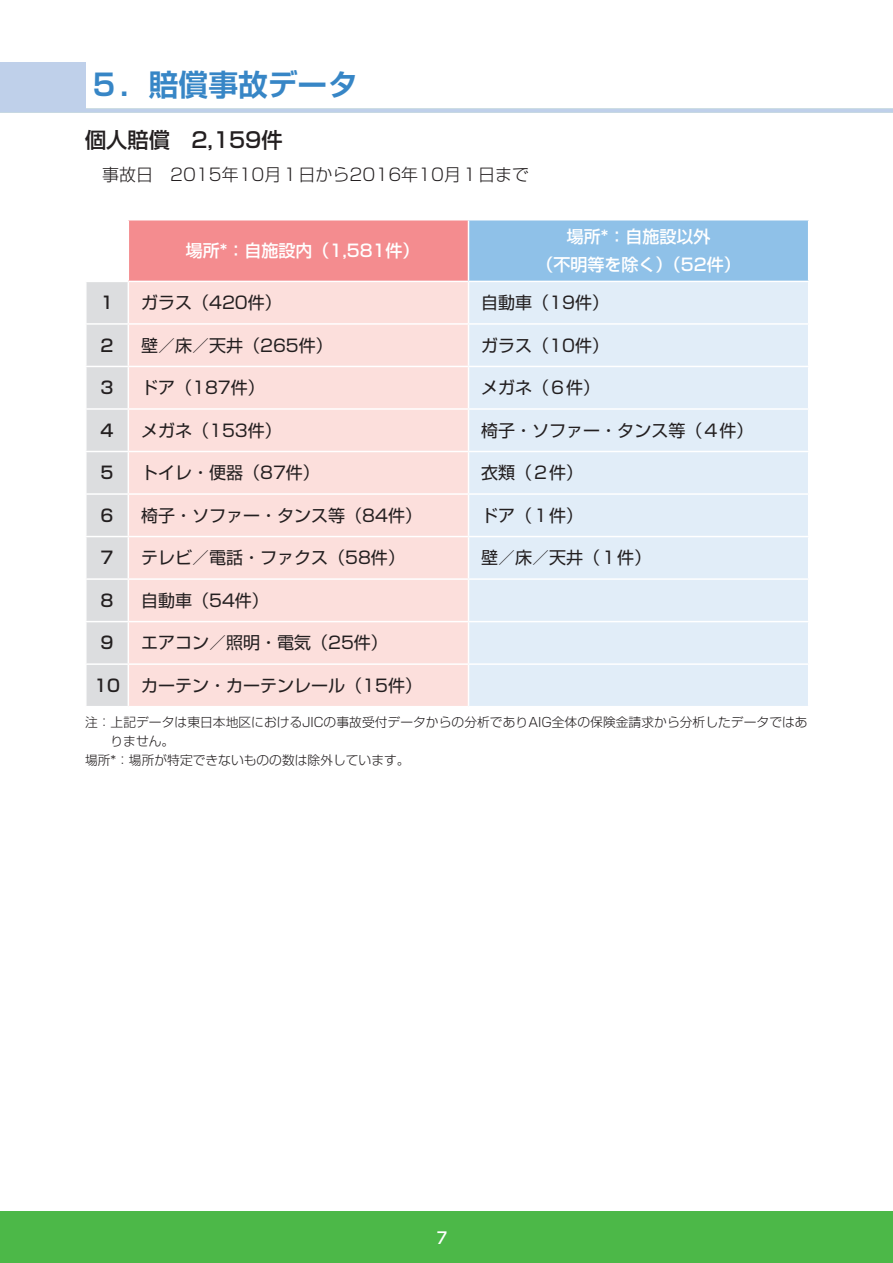
<style>
.page{position:relative;width:893px;height:1263px;background:#fff}
.page>*{position:absolute;margin:0;border:0;box-sizing:border-box;transform-origin:0 0}
.t1{font:700 29.7px "Shin Go Pr 6 De";color:#3786c6}
.t2{font:500 21.3px "Shin Go Pr 6";color:#231f20}
.t3{font:16.95px "Shin Go Pr 6";color:#231f20}
.t4{font:500 16.95px/27.6px "Shin Go Pr 6";color:#fff;text-align:center}
.t5{font:300 16.95px "Shin Go Pr 6";color:#231f20}
.t6{font:500 16.95px "Shin Go Pr 6";color:#231f20}
.t7{font:500 15.9px "UD Shin Go Pro";color:#fff}
.t8{font:300 12.75px "Shin Go Pr 6";letter-spacing:.005em;color:#231f20}
.s1{font-weight:500}
</style>
<div class="page">
<div style="left:0;top:1212px;width:893px;height:51px;background:#4cb848"></div>
<div style="left:0;top:108px;width:893px;height:5px;background:#bfd0ea"></div>
<div style="left:0;top:62px;width:85px;height:46px;background:#bfd0ea"></div>
<div style="left:128px;top:220px;width:340px;height:61px;background:#f48c8f"></div>
<div style="left:468px;top:220px;width:341px;height:61px;background:#8fc1e8"></div>
<div style="left:87px;top:282px;width:41px;height:424px;background:#dcdddf"></div>
<div style="left:129px;top:282px;width:339px;height:424px;background:#fcdfdc"></div>
<div style="left:469px;top:282px;width:339px;height:424px;background:#e1edf8"></div>
<hr style="left:128px;top:220px;width:1px;height:61px;background:#fff">
<hr style="left:468px;top:220px;width:1px;height:61px;background:#fff">
<hr style="left:808px;top:220px;width:1px;height:61px;background:#fff">
<hr style="left:85px;top:323px;width:43px;height:2px;background:#fff">
<hr style="left:128px;top:323px;width:340px;height:2px;background:#fff">
<hr style="left:468px;top:323px;width:341px;height:2px;background:#fff">
<hr style="left:85px;top:366px;width:43px;height:1px;background:#fff">
<hr style="left:128px;top:366px;width:340px;height:1px;background:#fff">
<hr style="left:468px;top:366px;width:341px;height:1px;background:#fff">
<hr style="left:85px;top:408px;width:43px;height:2px;background:#fff">
<hr style="left:128px;top:408px;width:340px;height:2px;background:#fff">
<hr style="left:468px;top:408px;width:341px;height:2px;background:#fff">
<hr style="left:85px;top:451px;width:43px;height:1px;background:#fff">
<hr style="left:128px;top:451px;width:340px;height:1px;background:#fff">
<hr style="left:468px;top:451px;width:341px;height:1px;background:#fff">
<hr style="left:85px;top:493px;width:43px;height:2px;background:#fff">
<hr style="left:128px;top:493px;width:340px;height:2px;background:#fff">
<hr style="left:468px;top:493px;width:341px;height:2px;background:#fff">
<hr style="left:85px;top:536px;width:43px;height:1px;background:#fff">
<hr style="left:128px;top:536px;width:340px;height:1px;background:#fff">
<hr style="left:468px;top:536px;width:341px;height:1px;background:#fff">
<hr style="left:85px;top:578px;width:43px;height:2px;background:#fff">
<hr style="left:128px;top:578px;width:340px;height:2px;background:#fff">
<hr style="left:468px;top:578px;width:341px;height:2px;background:#fff">
<hr style="left:85px;top:621px;width:43px;height:1px;background:#fff">
<hr style="left:128px;top:621px;width:340px;height:1px;background:#fff">
<hr style="left:468px;top:621px;width:341px;height:1px;background:#fff">
<hr style="left:85px;top:663px;width:43px;height:2px;background:#fff">
<hr style="left:128px;top:663px;width:340px;height:2px;background:#fff">
<hr style="left:468px;top:663px;width:341px;height:2px;background:#fff">
<h1 class="t1" style="left:89px;top:61px;width:269px">５．賠償事故データ</h1>
<p class="t2" style="left:85px;top:123px;width:199px">個人賠償　2,159件</p>
<p class="t5" style="left:85px;top:160px;width:446px">　事故日　2015年10月１日から2016年10月１日まで</p>
<p class="t4" style="left:186px;top:236px;width:235px">場所*：自施設内（1,581件）</p>
<p class="t4" style="left:536px;top:222px;width:206px">場所*：自施設以外<br>（不明等を除く）（52件）</p>
<p class="t6" style="left:99px;top:289px;width:19px">１</p>
<p class="t3" style="left:141px;top:289px;width:142px">ガラス（420件）</p>
<p class="t3" style="left:481px;top:289px;width:129px">自動車（19件）</p>
<p class="t6" style="left:99px;top:331px;width:19px">２</p>
<p class="t3" style="left:141px;top:331px;width:193px">壁／床／天井（265件）</p>
<p class="t3" style="left:481px;top:331px;width:129px">ガラス（10件）</p>
<p class="t6" style="left:99px;top:374px;width:19px">３</p>
<p class="t3" style="left:141px;top:374px;width:125px">ドア（187件）</p>
<p class="t3" style="left:481px;top:374px;width:121px">メガネ（６件）</p>
<p class="t6" style="left:99px;top:416px;width:19px">４</p>
<p class="t3" style="left:141px;top:416px;width:142px">メガネ（153件）</p>
<p class="t3" style="left:481px;top:416px;width:274px">椅子・ソファー・タンス等（４件）</p>
<p class="t6" style="left:99px;top:459px;width:19px">５</p>
<p class="t3" style="left:141px;top:459px;width:180px">トイレ・便器（87件）</p>
<p class="t3" style="left:481px;top:459px;width:104px">衣類（２件）</p>
<p class="t6" style="left:99px;top:501px;width:19px">６</p>
<p class="t3" style="left:141px;top:501px;width:282px">椅子・ソファー・タンス等（84件）</p>
<p class="t3" style="left:481px;top:501px;width:104px">ドア（１件）</p>
<p class="t6" style="left:99px;top:544px;width:19px">７</p>
<p class="t3" style="left:141px;top:544px;width:265px">テレビ／電話・ファクス（58件）</p>
<p class="t3" style="left:481px;top:544px;width:172px">壁／床／天井（１件）</p>
<p class="t6" style="left:99px;top:586px;width:19px">８</p>
<p class="t3" style="left:141px;top:586px;width:129px">自動車（54件）</p>
<p class="t6" style="left:99px;top:629px;width:19px">９</p>
<p class="t3" style="left:141px;top:629px;width:248px">エアコン／照明・電気（25件）</p>
<p class="t3" style="left:94px;top:671px;width:329px"><span class="s1">10</span> カーテン・カーテンレール（15件）</p>
<p class="t8" style="left:85px;top:712px;width:724px">注：上記データは東日本地区におけるJICの事故受付データからの分析でありAIG全体の保険金請求から分析したデータではあ</p>
<p class="t8" style="left:111px;top:731px;width:65px">りません。</p>
<p class="t8" style="left:85px;top:750px;width:326px">場所*：場所が特定できないものの数は除外しています。</p>
<p class="t7" style="left:437px;top:1224px;width:12px">7</p>
</div>
